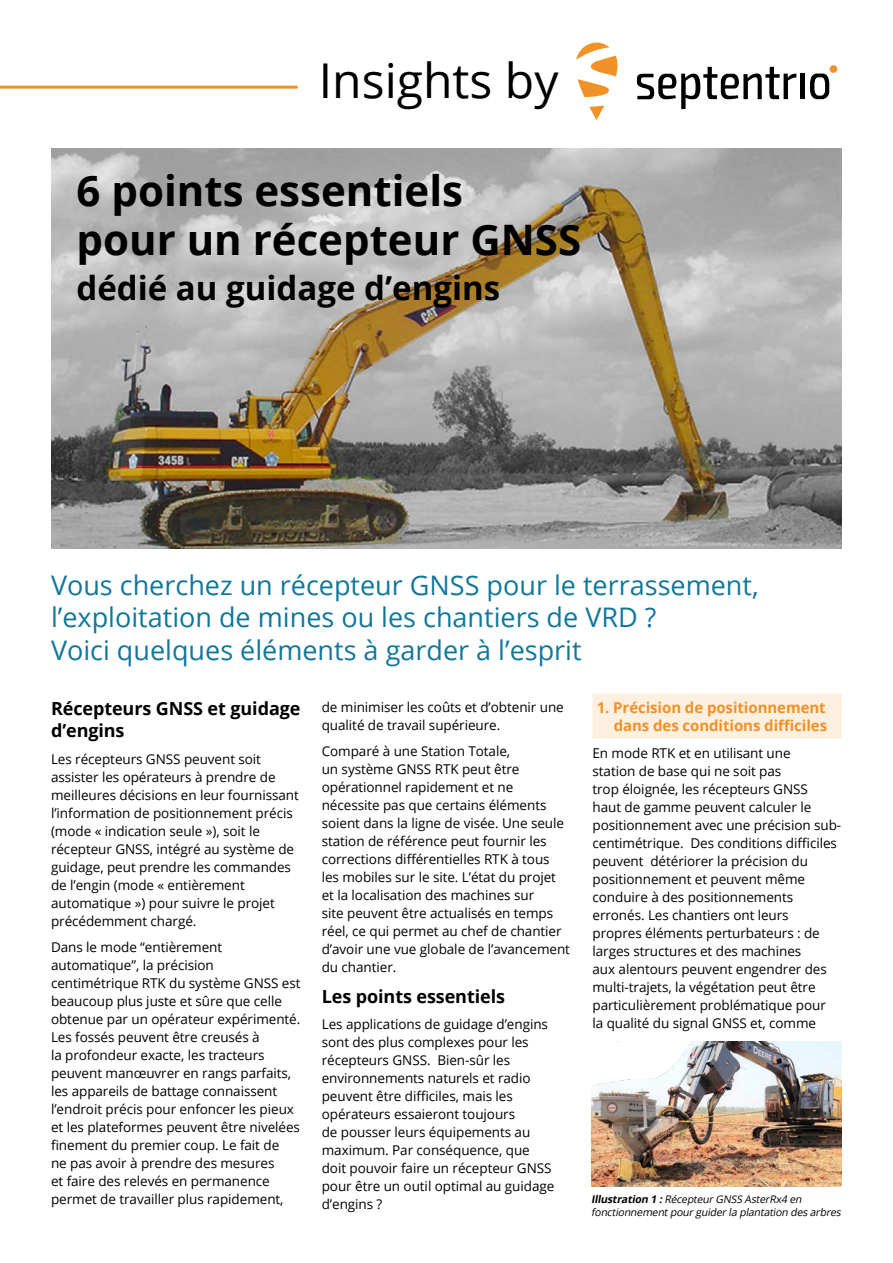
<style>
.page{position:relative;width:893px;height:1263px;background:#fff}
.page>*{position:absolute;margin:0;border:0;box-sizing:border-box;transform-origin:0 0}
.t1{font:48px "Open Sans";color:#000}
.t2{font:700 42px/48px "Open Sans";color:#000}
.t3{font:700 33px "Open Sans";color:#000}
.t4{font:27px/32.4px "Open Sans";color:#10779b}
.t5{font:700 18px/21.6px "Open Sans";letter-spacing:-.005em;color:#000}
.t6{font:700 15px/18px "Open Sans";letter-spacing:-.005em;color:#f19126;text-align:right}
.t7{font:13.5px/18px "Open Sans";letter-spacing:-.005em;color:#000}
.t8{font:italic 10.5px/12.6px "Open Sans";color:#000}
.s1{font-weight:700}
</style>
<div class="page">
<img style="left:51px;top:149px;width:791px;height:400px">
<svg style="left:636px;top:67px;width:160px;height:42px"></svg>
<div style="left:800px;top:74px;width:5px;height:25px;background:#000"></div>
<svg style="left:810px;top:74px;width:19px;height:25px"></svg>
<div style="left:830px;top:65px;width:7px;height:8px;background:#f19126;border-radius:50%"></div>
<svg style="left:576px;top:42px;width:42px;height:55px"></svg>
<svg style="left:589px;top:106px;width:15px;height:14px"></svg>
<div style="left:592px;top:694px;width:250px;height:45px;background:#fef0e0"></div>
<hr style="left:0;top:86px;width:298px;height:3px;background:#f19126">
<img style="left:591px;top:1042px;width:251px;height:144px">
<h1 class="t1" style="left:319px;top:48px;width:241px">Insights by</h1>
<h2 class="t2" style="left:77px;top:166px;width:506px">6 points essentiels<br>pour un récepteur GNSS</h2>
<h3 class="t3" style="left:77px;top:264px;width:425px">dédié au guidage d’engins</h3>
<h3 class="t4" style="left:51px;top:568px;width:709px">Vous cherchez un récepteur GNSS pour le terrassement, l’exploitation de mines ou les chantiers de VRD ?<br>Voici quelques éléments à garder à l’esprit</h3>
<h3 class="t5" style="left:51px;top:698px;width:251px">Récepteurs GNSS et guidage d’engins</h3>
<p class="t7" style="left:51px;top:749px;width:249px">Les récepteurs GNSS peuvent soit assister les opérateurs à prendre de meilleures décisions en leur fournissant l’information de positionnement précis (mode « indication seule »), soit le récepteur GNSS, intégré au système de guidage, peut prendre les commandes de l’engin (mode « entièrement automatique ») pour suivre le projet précédemment chargé.</p>
<p class="t7" style="left:51px;top:938px;width:251px">Dans le mode “entièrement automatique”, la précision centimétrique RTK du système GNSS est beaucoup plus juste et sûre que celle obtenue par un opérateur expérimenté.<br>Les fossés peuvent être creusés à<br>la profondeur exacte, les tracteurs peuvent manœuvrer en rangs parfaits, les appareils de battage connaissent l’endroit précis pour enfoncer les pieux et les plateformes peuvent être nivelées finement du premier coup. Le fait de<br>ne pas avoir à prendre des mesures<br>et faire des relevés en permanence permet de travailler plus rapidement,</p>
<p class="t7" style="left:322px;top:698px;width:244px">de minimiser les coûts et d’obtenir une qualité de travail supérieure.</p>
<p class="t7" style="left:322px;top:742px;width:250px">Comparé à une Station Totale,<br>un système GNSS RTK peut être opérationnel rapidement et ne nécessite pas que certains éléments soient dans la ligne de visée. Une seule station de référence peut fournir les corrections différentielles RTK à tous les mobiles sur le site. L’état du projet et la localisation des machines sur<br>site peuvent être actualisés en temps réel, ce qui permet au chef de chantier d’avoir une vue globale de l’avancement du chantier.</p>
<h3 class="t5" style="left:322px;top:985px;width:185px">Les points essentiels</h3>
<p class="t7" style="left:322px;top:1015px;width:234px">Les applications de guidage d’engins sont des plus complexes pour les récepteurs GNSS. Bien-sûr les environnements naturels et radio peuvent être difficiles, mais les opérateurs essaieront toujours<br>de pousser leurs équipements au maximum. Par conséquence, que doit pouvoir faire un récepteur GNSS pour être un outil optimal au guidage d’engins ?</p>
<p class="t6" style="left:597px;top:698px;width:232px">1. Précision de positionnement dans des conditions difficiles</p>
<p class="t7" style="left:592px;top:743px;width:250px">En mode RTK et en utilisant une<br>station de base qui ne soit pas<br>trop éloignée, les récepteurs GNSS<br>haut de gamme peuvent calculer le positionnement avec une précision sub&shy;centimétrique. Des conditions difficiles peuvent détériorer la précision du positionnement et peuvent même conduire à des positionnements erronés. Les chantiers ont leurs propres éléments perturbateurs : de larges structures et des machines<br>aux alentours peuvent engendrer des multi-trajets, la végétation peut être particulièrement problématique pour<br>la qualité du signal GNSS et, comme</p>
<p class="t8" style="left:591px;top:1192px;width:254px"><span class="s1">Illustration 1 :</span>RécepteurGNSS AsterRx4 en fonctionnementpourguiderla plantation des arbres</p>
</div>
